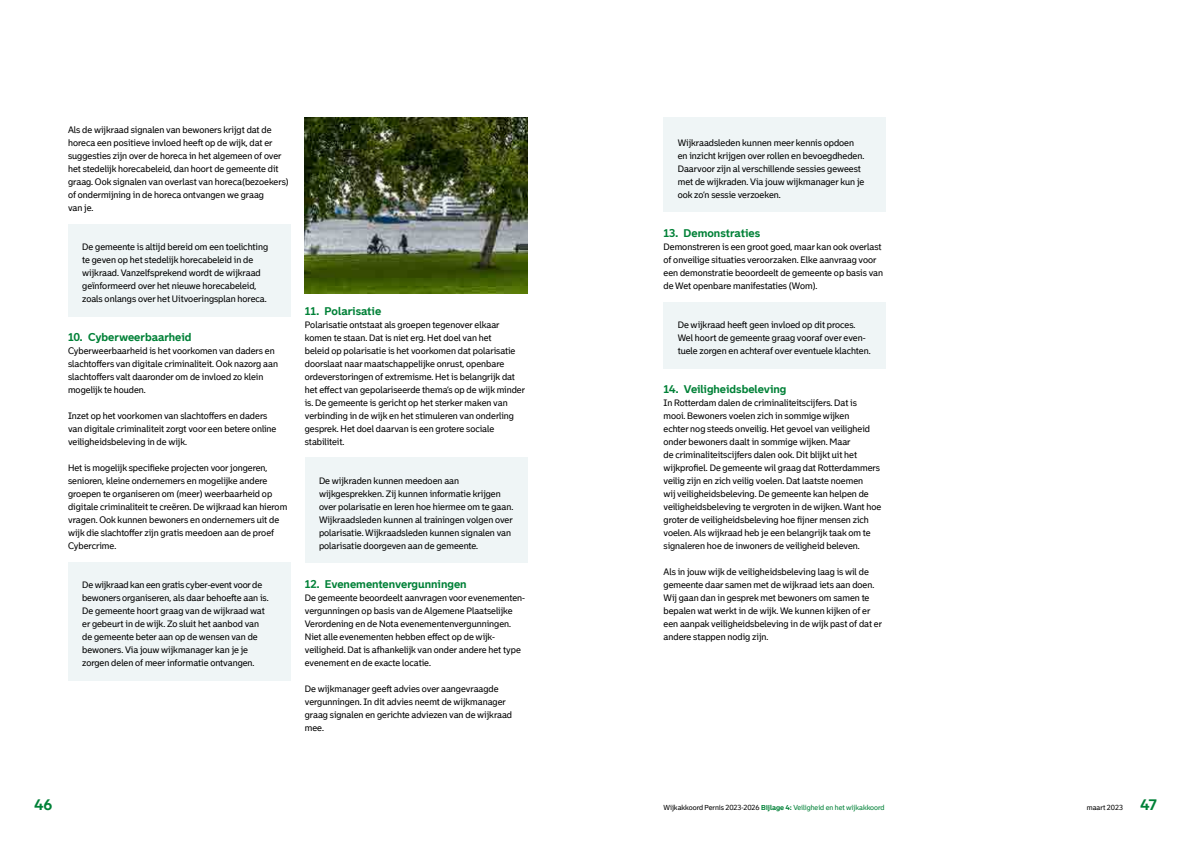
<style>
.page{position:relative;width:1191px;height:842px;background:#fff}
.page>*{position:absolute;margin:0;border:0;box-sizing:border-box;transform-origin:0 0}
.t1{font:700 15px "Bolder";color:#008137}
.Rotterdam_Subtitel_b{font:700 11px "Bolder";color:#008137}
.Rotterdam_Platte_tek{font:9px/13px "Bolder";color:#000}
.t2{font:7px "Bolder";color:#000}
.s1{font-weight:700;color:#008137}
.s2{color:#008137}
.s3{font-weight:700;font-size:15px;color:#008137}
</style>
<div class="page">
<div style="left:68px;top:224px;width:223px;height:92px;background:#eff5f6"></div>
<div style="left:68px;top:562px;width:223px;height:119px;background:#eff5f6"></div>
<div style="left:305px;top:458px;width:222px;height:105px;background:#eff5f6"></div>
<img style="left:305px;top:118px;width:222px;height:175px">
<div style="left:663px;top:118px;width:223px;height:94px;background:#eff5f6"></div>
<div style="left:663px;top:302px;width:223px;height:66px;background:#eff5f6"></div>
<p class="Rotterdam_Platte_tek" style="left:68px;top:123px;width:222px">Als de wijkraad signalen van bewoners krijgt dat de horeca een positieve invloed heeft op de wijk, dat er suggesties zijn over de horeca in het algemeen of over het stedelijk horecabeleid, dan hoort de gemeente dit graag. Ook signalen van overlast van horeca(bezoekers) of ondermijning in de horeca ontvangen we graag<br>van je.</p>
<p class="Rotterdam_Platte_tek" style="left:82px;top:240px;width:187px">De gemeente is altijd bereid om een toelichting te geven op het stedelijk horecabeleid in de wijkraad. Vanzelfsprekend wordt de wijkraad geïnformeerd over het nieuwe horecabeleid, zoals onlangs over het Uitvoeringsplan horeca.</p>
<p class="Rotterdam_Subtitel_b" style="left:68px;top:330px;width:125px">10. Cyberweerbaarheid</p>
<p class="Rotterdam_Platte_tek" style="left:68px;top:344px;width:211px">Cyberweerbaarheid is het voorkomen van daders en slachtoffers van digitale criminaliteit. Ook nazorg aan slachtoffers valt daaronder om de invloed zo klein mogelijk te houden.</p>
<p class="Rotterdam_Platte_tek" style="left:68px;top:409px;width:210px">Inzet op het voorkomen van slachtoffers en daders van digitale criminaliteit zorgt voor een betere online veiligheidsbeleving in de wijk.</p>
<p class="Rotterdam_Platte_tek" style="left:68px;top:461px;width:221px">Het is mogelijk specifieke projecten voor jongeren, senioren, kleine ondernemers en mogelijke andere groepen te organiseren om (meer) weerbaarheid op digitale criminaliteit te creëren. De wijkraad kan hierom vragen. Ook kunnen bewoners en ondernemers uit de wijk die slachtoffer zijn gratis meedoen aan de proef Cybercrime.</p>
<p class="Rotterdam_Platte_tek" style="left:82px;top:578px;width:188px">De wijkraad kan een gratis cyber-event voor de bewoners organiseren, als daar behoefte aan is.<br>De gemeente hoort graag van de wijkraad wat er gebeurt in de wijk. Zo sluit het aanbod van de gemeente beter aan op de wensen van de bewoners. Via jouw wijkmanager kan je je zorgen delen of meer informatie ontvangen.</p>
<p class="Rotterdam_Subtitel_b" style="left:305px;top:304px;width:78px">11. Polarisatie</p>
<p class="Rotterdam_Platte_tek" style="left:305px;top:318px;width:222px">Polarisatie ontstaat als groepen tegenover elkaar komen te staan. Dat is niet erg. Het doel van het<br>beleid op polarisatie is het voorkomen dat polarisatie doorslaat naar maatschappelijke onrust, openbare ordeverstoringen of extremisme. Het is belangrijk dat het effect van gepolariseerde thema’s op de wijk minder is. De gemeente is gericht op het sterker maken van verbinding in de wijk en het stimuleren van onderling gesprek. Het doel daarvan is een grotere sociale stabiliteit.</p>
<p class="Rotterdam_Platte_tek" style="left:319px;top:474px;width:196px">De wijkraden kunnen meedoen aan wijkgesprekken. Zij kunnen informatie krijgen over polarisatie en leren hoe hiermee om te gaan.<br>Wijkraadsleden kunnen al trainingen volgen over polarisatie. Wijkraadsleden kunnen signalen van polarisatie doorgeven aan de gemeente.</p>
<p class="Rotterdam_Subtitel_b" style="left:305px;top:577px;width:163px">12. Evenementenvergunningen</p>
<p class="Rotterdam_Platte_tek" style="left:305px;top:591px;width:222px">De gemeente beoordeelt aanvragen voor evenementen&shy;vergunningen op basis van de Algemene Plaatselijke Verordening en de Nota evenementenvergunningen.<br>Niet alle evenementen hebben effect op de wijk&shy;veiligheid. Dat is afhankelijk van onder andere het type evenement en de exacte locatie.</p>
<p class="Rotterdam_Platte_tek" style="left:305px;top:682px;width:209px">De wijkmanager geeft advies over aangevraagde vergunningen. In dit advies neemt de wijkmanager graag signalen en gerichte adviezen van de wijkraad mee.</p>
<p class="Rotterdam_Platte_tek" style="left:677px;top:136px;width:188px">Wijkraadsleden kunnen meer kennis opdoen en inzicht krijgen over rollen en bevoegdheden.<br>Daarvoor zijn al verschillende sessies geweest met de wijkraden. Via jouw wijkmanager kun je ook zo’n sessie verzoeken.</p>
<p class="Rotterdam_Subtitel_b" style="left:663px;top:226px;width:98px">13. Demonstraties</p>
<p class="Rotterdam_Platte_tek" style="left:663px;top:240px;width:221px">Demonstreren is een groot goed, maar kan ook overlast of onveilige situaties veroorzaken. Elke aanvraag voor een demonstratie beoordeelt de gemeente op basis van de Wet openbare manifestaties (Wom).</p>
<p class="Rotterdam_Platte_tek" style="left:677px;top:318px;width:194px">De wijkraad heeft geen invloed op dit proces.<br>Wel hoort de gemeente graag vooraf over even&shy;tuele zorgen en achteraf over eventuele klachten.</p>
<p class="Rotterdam_Subtitel_b" style="left:663px;top:382px;width:124px">14. Veiligheidsbeleving</p>
<p class="Rotterdam_Platte_tek" style="left:663px;top:396px;width:219px">In Rotterdam dalen de criminaliteitscijfers. Dat is<br>mooi. Bewoners voelen zich in sommige wijken<br>echter nog steeds onveilig. Het gevoel van veiligheid onder bewoners daalt in sommige wijken. Maar<br>de criminaliteitscijfers dalen ook. Dit blijkt uit het wijkprofiel. De gemeente wil graag dat Rotterdammers veilig zijn en zich veilig voelen. Dat laatste noemen<br>wij veiligheidsbeleving. De gemeente kan helpen de veiligheidsbeleving te vergroten in de wijken. Want hoe groter de veiligheidsbeleving hoe fijner mensen zich voelen. Als wijkraad heb je een belangrijk taak om te signaleren hoe de inwoners de veiligheid beleven.</p>
<p class="Rotterdam_Platte_tek" style="left:663px;top:565px;width:220px">Als in jouw wijk de veiligheidsbeleving laag is wil de gemeente daar samen met de wijkraad iets aan doen.<br>Wij gaan dan in gesprek met bewoners om samen te bepalen wat werkt in de wijk. We kunnen kijken of er een aanpak veiligheidsbeleving in de wijk past of dat er andere stappen nodig zijn.</p>
<h1 class="t1" style="left:34px;top:796px;width:20px">46</h1>
<p class="t2" style="left:663px;top:804px;width:222px">Wijkakkoord Pernis 2023-2026 <span class="s1">Bijlage 4:</span> <span class="s2">Veiligheid en het wijkakkoord</span></p>
<p class="t2" style="left:1087px;top:804px;width:72px">maart 2023 <span class="s3">47</span></p>
</div>
